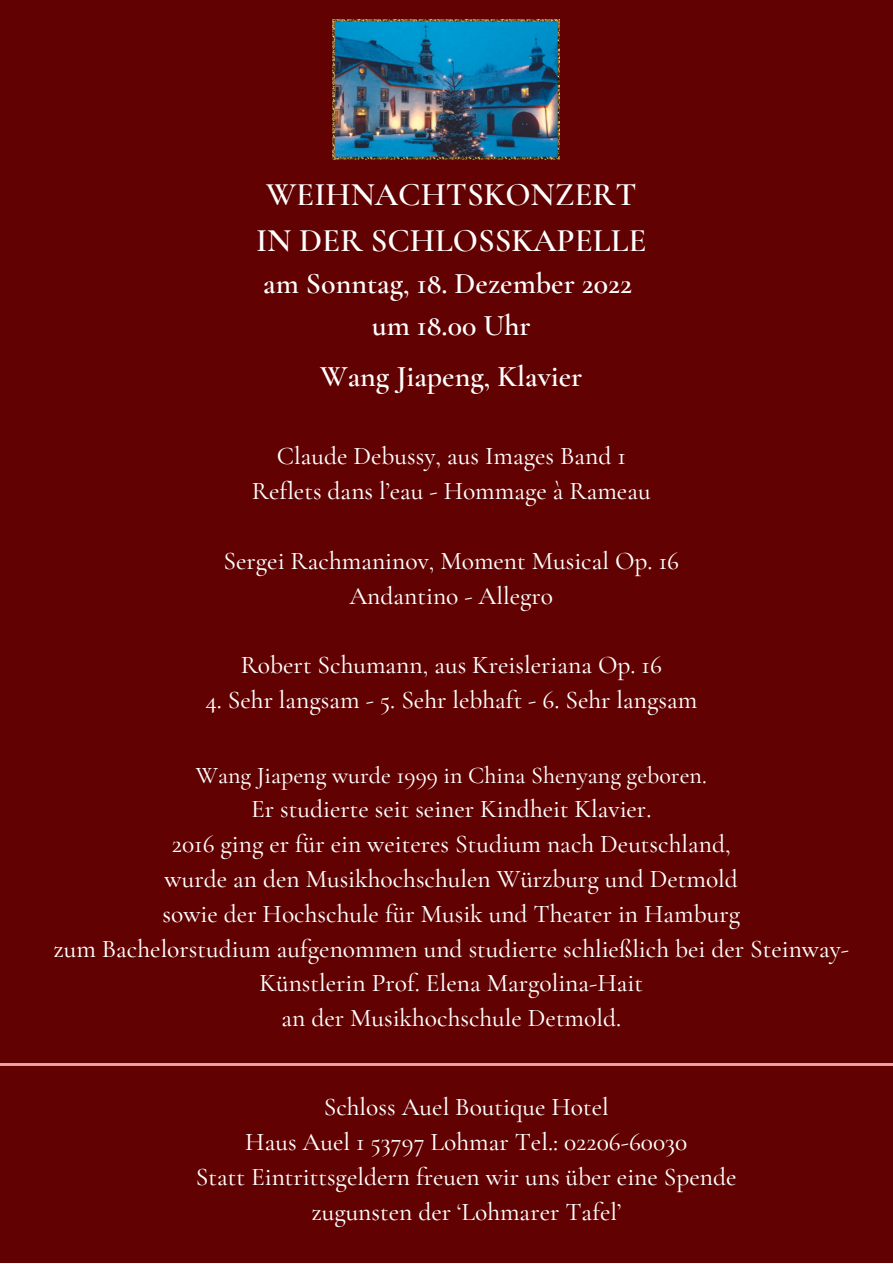
<style>
.page{position:relative;width:893px;height:1264px;background:#fff}
.page>*{position:absolute;margin:0;border:0;box-sizing:border-box;transform-origin:0 0}
.t1{font:600 33px/46px "Cormorant Garamond";color:#fff;text-align:center}
.t2{font:600 30px/41.5px "Cormorant Garamond";color:#fff;text-align:center}
.t3{font:500 25.5px/34.8px "Cormorant Garamond";color:#fff;text-align:center}
.t4{font:500 24px "Cormorant Garamond";color:#fff}
</style>
<div class="page">
<div style="left:0;top:0;width:892px;height:1262px;background:#620101"></div>
<img style="left:333px;top:20px;width:227px;height:139px">
<hr style="left:0;top:1063px;width:892px;height:3px;background:#ea9f9f">
<p class="t1" style="left:256px;top:171px;width:392px">WEIHNACHTSKONZERT<br>IN DER SCHLOSSKAPELLE</p>
<p class="t2" style="left:263px;top:263px;width:370px">am Sonntag, 18. Dezember 2022 um 18.00 Uhr</p>
<p class="t2" style="left:320px;top:356px;width:264px">Wang Jiapeng, Klavier</p>
<p class="t3" style="left:252px;top:438px;width:400px">Claude Debussy, aus Images Band 1<br>Reflets dans l’eau - Hommage à Rameau</p>
<p class="t3" style="left:223px;top:543px;width:457px">Sergei Rachmaninov, Moment Musical Op. 16<br>Andantino - Allegro</p>
<p class="t3" style="left:241px;top:647px;width:422px">Robert Schumann, aus Kreisleriana Op. 16</p>
<p class="t3" style="left:205px;top:682px;width:493px">4. Sehr langsam - 5. Sehr lebhaft - 6. Sehr langsam</p>
<p class="t4" style="left:196px;top:761px;width:512px">Wang Jiapeng wurde 1999 in China Shenyang geboren.</p>
<p class="t3" style="left:53px;top:791px;width:797px">Er studierte seit seiner Kindheit Klavier.<br>2016 ging er für ein weiteres Studium nach Deutschland,<br>wurde an den Musikhochschulen Würzburg und Detmold<br>sowie der Hochschule für Musik und Theater in Hamburg<br>zum Bachelorstudium aufgenommen und studierte schließlich bei der Steinway-Künstlerin Prof. Elena Margolina-Hait<br>an der Musikhochschule Detmold.</p>
<p class="t3" style="left:196px;top:1089px;width:542px">Schloss Auel Boutique Hotel<br>Haus Auel 1 53797 Lohmar Tel.: 02206-60030<br>Statt Eintrittsgeldern freuen wir uns über eine Spende zugunsten der ‘Lohmarer Tafel’</p>
</div>
